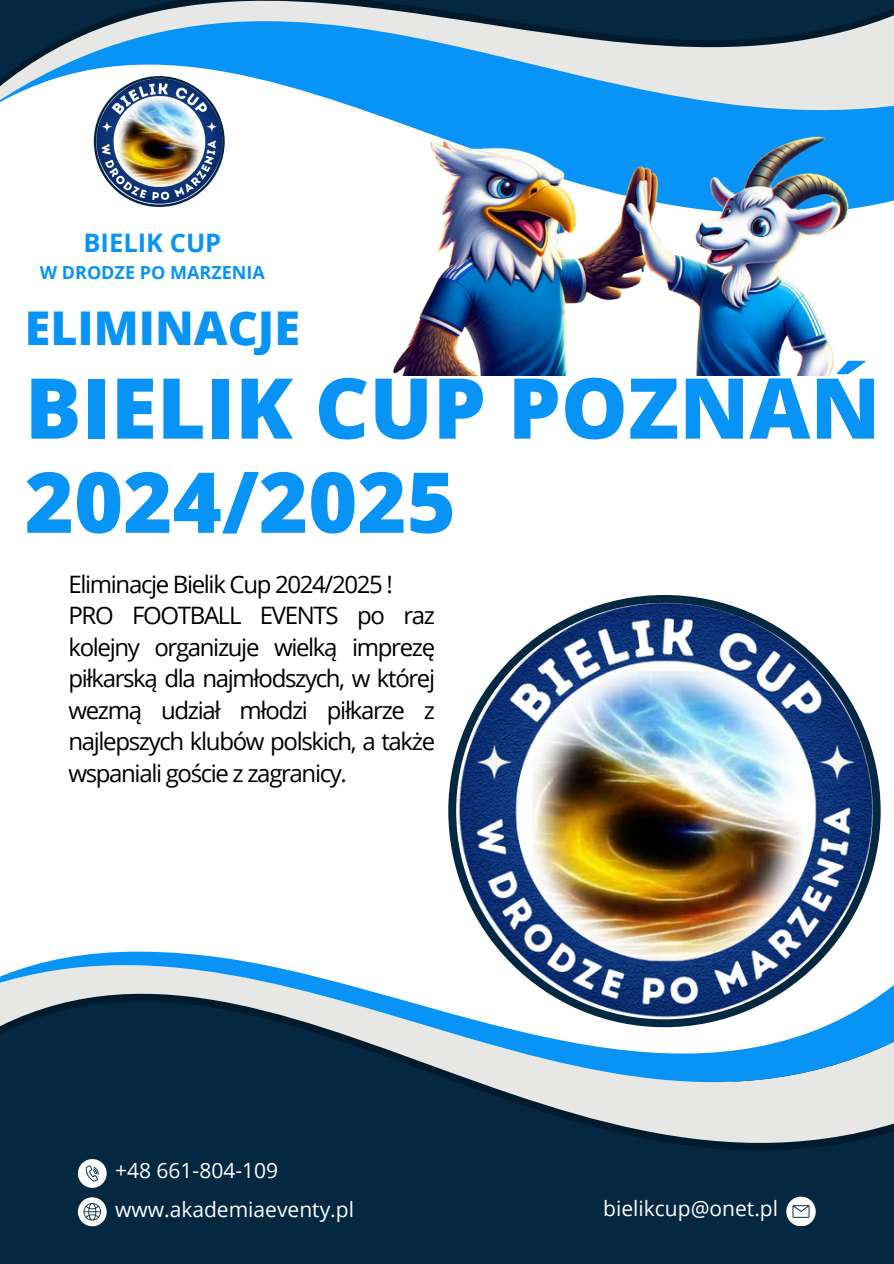
<style>
.page{position:relative;width:894px;height:1264px;background:#fff}
.page>*{position:absolute;margin:0;border:0;box-sizing:border-box;transform-origin:0 0}
.t1{font:800 84px "Open Sans";color:#0893f7}
.t2{font:800 46.5px "Open Sans";color:#0893f7}
.t3{font:700 25.5px "Open Sans";color:#0893f7}
.t4{font:24px/31.5px "Open Sans";letter-spacing:-.055em;color:#000}
.t5{font:21px "Open Sans";color:#fff}
.t6{font:700 18px "Open Sans";color:#0893f7}
</style>
<div class="page">
<svg style="left:0;top:0;width:893px;height:179px"></svg>
<div style="left:0;top:1236px;width:893px;height:27px;background:#042842"></div>
<svg style="left:0;top:951px;width:893px;height:285px;background:#3e617b"></svg>
<svg style="left:78px;top:1158px;width:29px;height:29px"></svg>
<svg style="left:78px;top:1197px;width:29px;height:29px"></svg>
<svg style="left:786px;top:1196px;width:29px;height:29px"></svg>
<img style="left:448px;top:595px;width:432px;height:432px">
<img style="left:94px;top:76px;width:131px;height:131px">
<img style="left:366px;top:89px;width:500px;height:286px">
<p class="t3" style="left:83px;top:224px;width:139px">BIELIK CUP</p>
<p class="t6" style="left:40px;top:259px;width:227px">W DRODZE PO MARZENIA</p>
<h1 class="t2" style="left:25px;top:296px;width:276px">ELIMINACJE</h1>
<h1 class="t1" style="left:25px;top:349px;width:856px">BIELIK CUP POZNAŃ</h1>
<h3 class="t1" style="left:25px;top:443px;width:432px">2024/2025</h3>
<p class="t4" style="left:68px;top:567px;width:368px">Eliminacje Bielik Cup 2024/2025 !<br>PRO FOOTBALL EVENTS po raz kolejny organizuje wielką imprezę piłkarską dla najmłodszych, w której wezmą udział młodzi piłkarze z najlepszych klubów polskich, a także wspaniali goście z zagranicy.</p>
<p class="t5" style="left:115px;top:1155px;width:164px">+48 661-804-109</p>
<p class="t5" style="left:115px;top:1194px;width:240px">www.akademiaeventy.pl</p>
<h2 class="t5" style="left:603px;top:1193px;width:176px">bielikcup@onet.pl</h2>
</div>
